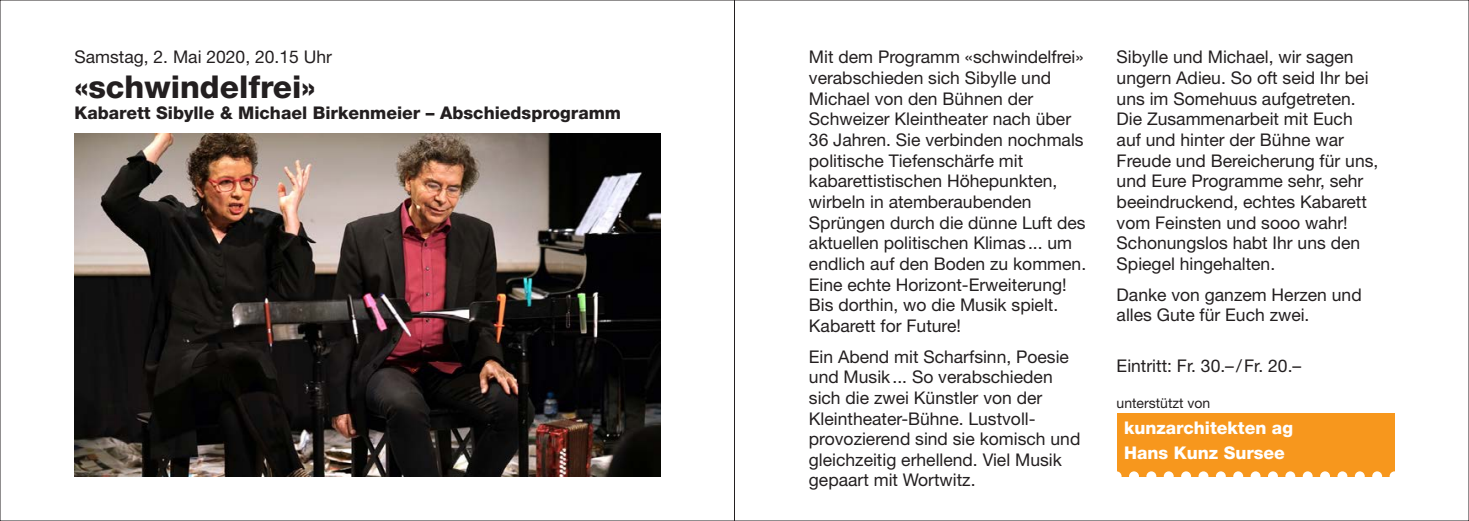
<style>
.page{position:relative;width:1469px;height:521px;background:#fff}
.page>*{position:absolute;margin:0;border:0;box-sizing:border-box;transform-origin:0 0}
.Titel_innen_18_18{font:800 31.5px "Helvetica Neue";color:#231f20}
.Lauftext{font:17.5px/20.7px "Helvetica Neue";color:#231f20}
.Untertitel{font:800 17.5px "Helvetica Neue";color:#231f20}
.Sponsoren{font:800 17.5px "Helvetica Neue";color:#fff}
.Lauftext-2{font:14px "Helvetica Neue";color:#231f20}
</style>
<div class="page">
<img style="left:74px;top:134px;width:586px;height:342px">
<div style="left:1116px;top:413px;width:278px;height:63px;background:#f7971d"></div>
<div style="left:1389px;top:471px;width:10px;height:10px;background:#fff;border-radius:50%"></div>
<div style="left:1372px;top:471px;width:10px;height:10px;background:#fff;border-radius:50%"></div>
<div style="left:1354px;top:471px;width:10px;height:10px;background:#fff;border-radius:50%"></div>
<div style="left:1337px;top:471px;width:10px;height:10px;background:#fff;border-radius:50%"></div>
<div style="left:1320px;top:471px;width:9px;height:10px;background:#fff;border-radius:50%"></div>
<div style="left:1302px;top:471px;width:10px;height:10px;background:#fff;border-radius:50%"></div>
<div style="left:1285px;top:471px;width:10px;height:10px;background:#fff;border-radius:50%"></div>
<div style="left:1267px;top:471px;width:10px;height:10px;background:#fff;border-radius:50%"></div>
<div style="left:1250px;top:471px;width:10px;height:10px;background:#fff;border-radius:50%"></div>
<div style="left:1233px;top:471px;width:10px;height:10px;background:#fff;border-radius:50%"></div>
<div style="left:1215px;top:471px;width:10px;height:10px;background:#fff;border-radius:50%"></div>
<div style="left:1198px;top:471px;width:10px;height:10px;background:#fff;border-radius:50%"></div>
<div style="left:1181px;top:471px;width:10px;height:10px;background:#fff;border-radius:50%"></div>
<div style="left:1163px;top:471px;width:10px;height:10px;background:#fff;border-radius:50%"></div>
<div style="left:1146px;top:471px;width:10px;height:10px;background:#fff;border-radius:50%"></div>
<div style="left:1129px;top:471px;width:9px;height:10px;background:#fff;border-radius:50%"></div>
<div style="left:1111px;top:471px;width:10px;height:10px;background:#fff;border-radius:50%"></div>
<p class="Lauftext" style="left:74px;top:47px;width:259px">Samstag, 2. Mai 2020, 20.15 Uhr</p>
<p class="Titel_innen_18_18" style="left:74px;top:68px;width:242px">«schwindelfrei»</p>
<p class="Untertitel" style="left:74px;top:103px;width:548px">Kabarett Sibylle &amp; Michael Birkenmeier – Abschiedsprogramm</p>
<p class="Lauftext" style="left:809px;top:47px;width:279px">Mit dem Programm «schwindelfrei» verabschieden sich Sibylle und<br>Michael von den Bühnen der<br>Schweizer Kleintheater nach über<br>36 Jahren. Sie verbinden nochmals politische Tiefenschärfe mit kabarettistischen Höhepunkten, wirbeln in atemberaubenden<br>Sprüngen durch die dünne Luft des aktuellen politischen Klimas... um endlich auf den Boden zu kommen.<br>Eine echte Horizont-Erweiterung!<br>Bis dorthin, wo die Musik spielt.<br>Kabarett for Future!</p>
<p class="Lauftext" style="left:809px;top:346px;width:273px">Ein Abend mit Scharfsinn, Poesie und Musik... So verabschieden sich die zwei Künstler von der<br>Kleintheater-Bühne. Lustvoll&shy;provozierend sind sie komisch und gleichzeitig erhellend. Viel Musik gepaart mit Wortwitz.</p>
<p class="Lauftext" style="left:1116px;top:47px;width:263px">Sibylle und Michael, wir sagen ungern Adieu. So oft seid Ihr bei uns im Somehuus aufgetreten.<br>Die Zusammenarbeit mit Euch auf und hinter der Bühne war<br>Freude und Bereicherung für uns, und Eure Programme sehr, sehr beeindruckend, echtes Kabarett vom Feinsten und sooo wahr!<br>Schonungslos habt Ihr uns den<br>Spiegel hingehalten.</p>
<p class="Lauftext" style="left:1116px;top:284px;width:247px">Danke von ganzem Herzen und alles Gute für Euch zwei.</p>
<p class="Lauftext" style="left:1116px;top:356px;width:186px">Eintritt: Fr. 30.–/Fr. 20.–</p>
<p class="Lauftext-2" style="left:1116px;top:395px;width:95px">unterstützt von</p>
<p class="Sponsoren" style="left:1124px;top:417px;width:170px">kunzarchitekten ag</p>
<p class="Sponsoren" style="left:1124px;top:442px;width:162px">Hans Kunz Sursee</p>
</div>
